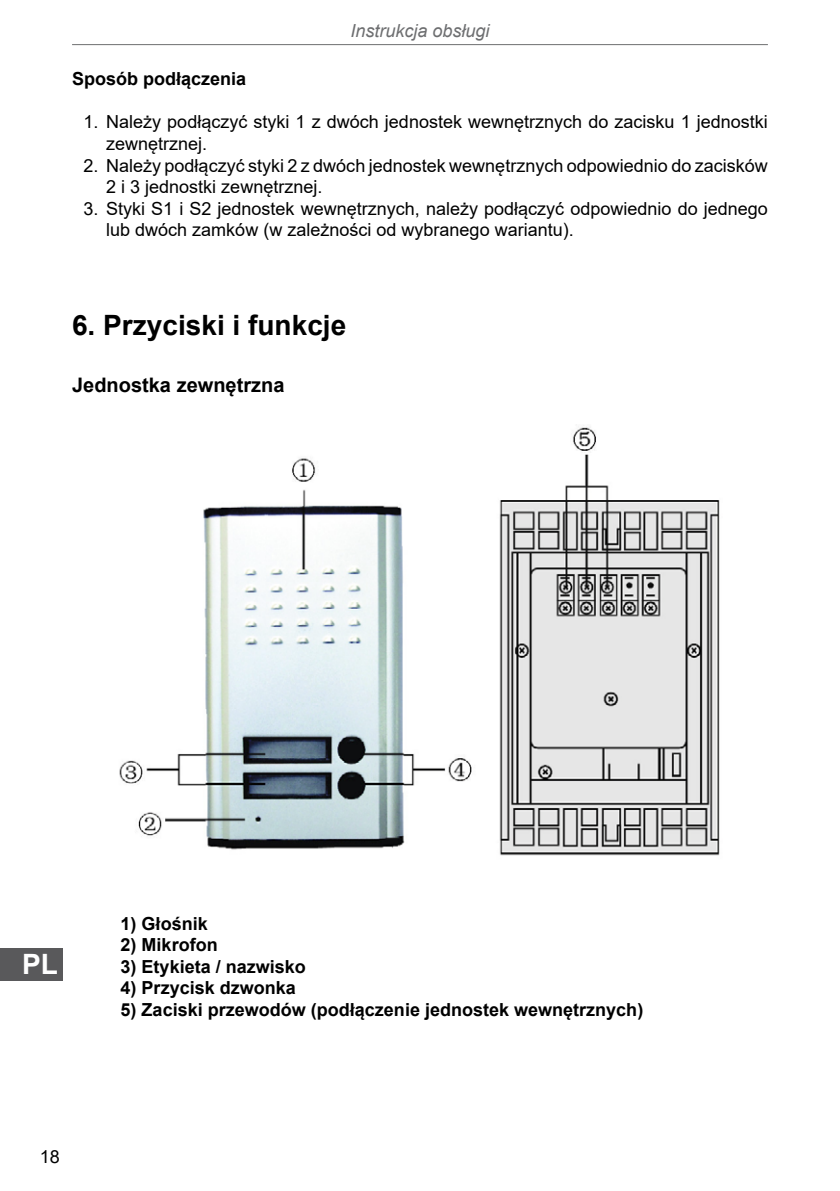
<style>
.page{position:relative;width:840px;height:1191px;background:#fff}
.page>*{position:absolute;margin:0;border:0;box-sizing:border-box;transform-origin:0 0}
.t1{font:700 28px "Arial";color:#000}
.t2{font:700 28px "Arial";color:#fff}
.t3{font:700 20px "Arial";color:#000}
.t4{font:18px/21.6px "Arial";color:#000}
.t5{font:700 18px "Arial";color:#000}
.t6{font:italic 18px "Arial";color:#6d6e70}
</style>
<div class="page">
<hr style="left:72px;top:44px;width:695px;height:1px;background:#6d6e70">
<svg style="left:346px;top:44px;width:149px;height:2px"></svg>
<div style="left:0;top:948px;width:62px;height:32px;background:#59595b"></div>
<img style="left:119px;top:427px;width:601px;height:429px">
<p class="t6" style="left:350px;top:19px;width:141px">Instrukcja obsługi</p>
<p class="t5" style="left:72px;top:66px;width:176px">Sposób podłączenia</p>
<p class="t4" style="left:106px;top:111px;width:663px;text-indent:-23px">1. Należy podłączyć styki 1 z dwóch jednostek wewnętrznych do zacisku 1 jednostki zewnętrznej.</p>
<p class="t4" style="left:106px;top:154px;width:663px;text-indent:-23px">2. Należy podłączyć styki 2 z dwóch jednostek wewnętrznych odpowiednio do zacisków<br>2 i 3 jednostki zewnętrznej.</p>
<p class="t4" style="left:106px;top:197px;width:663px;text-indent:-23px">3. Styki S1 i S2 jednostek wewnętrznych, należy podłączyć odpowiednio do jednego lub dwóch zamków (w zależności od wybranego wariantu).</p>
<h1 class="t1" style="left:72px;top:305px;width:275px">6. Przyciski i funkcje</h1>
<p class="t3" style="left:72px;top:371px;width:214px">Jednostka zewnętrzna</p>
<h1 class="t2" style="left:22px;top:944px;width:37px">PL</h1>
<p class="t4" style="left:40px;top:1145px;width:22px">18</p>
<p class="t5" style="left:120px;top:910px;width:89px">1) Głośnik</p>
<p class="t5" style="left:120px;top:932px;width:99px">2) Mikrofon</p>
<p class="t5" style="left:120px;top:953px;width:187px">3) Etykieta / nazwisko</p>
<p class="t5" style="left:120px;top:975px;width:177px">4) Przycisk dzwonka</p>
<p class="t5" style="left:120px;top:997px;width:524px">5) Zaciski przewodów (podłączenie jednostek wewnętrznych)</p>
</div>
